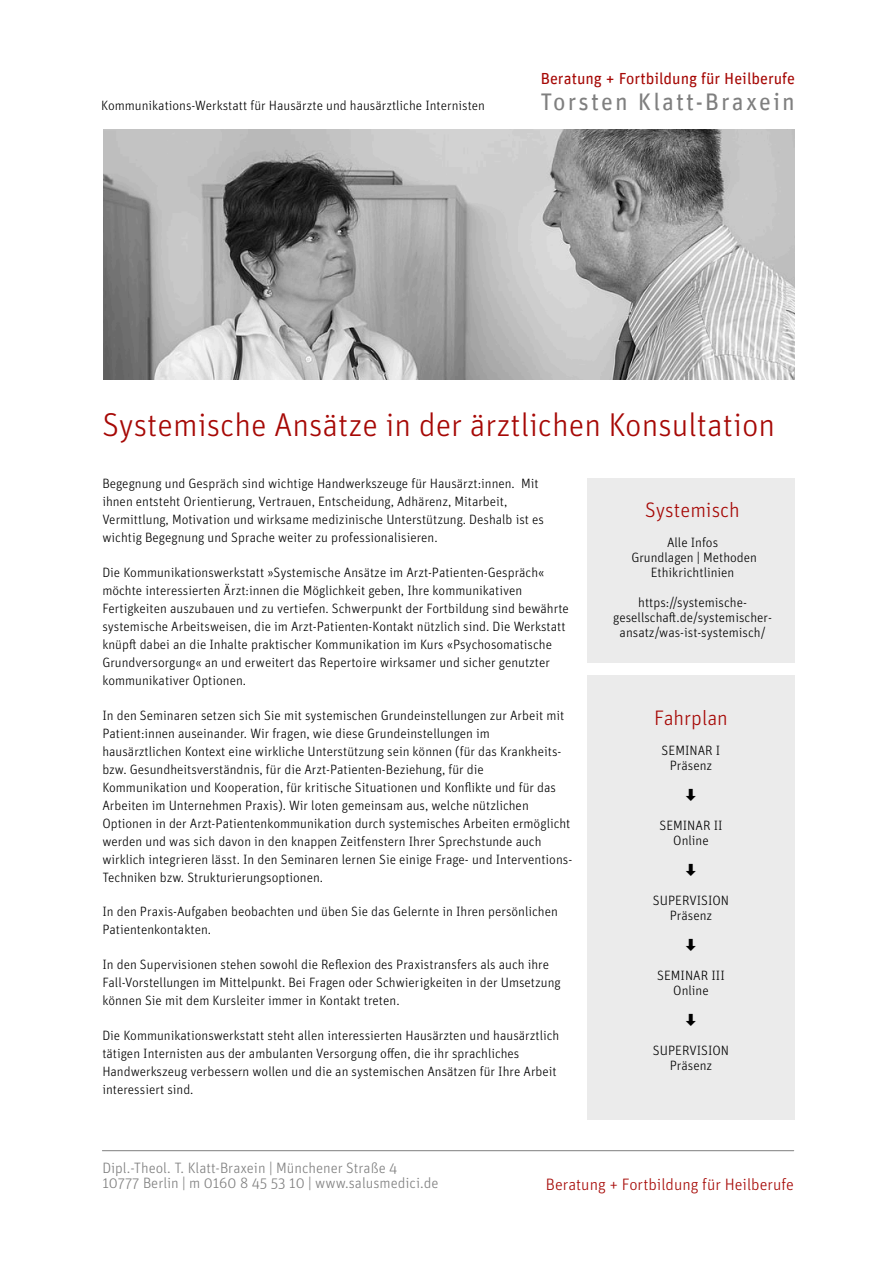
<style>
.page{position:relative;width:894px;height:1263px;background:#fff}
.page>*{position:absolute;margin:0;border:0;box-sizing:border-box;transform-origin:0 0}
.t1{font:300 33px "Unit OT";color:#a60805}
.t2{font:24px "Unit";letter-spacing:.09em;color:#7f7f7f}
.t3{font:300 21px "Unit OT";color:#a60805}
.t4{font:300 16.5px "Unit OT";color:#a60805}
.t5{font:16.05px "Unit";color:#a60805}
.t6{font:300 15px/15.1px "Unit OT";color:#7f7f7f}
.t7{font:300 13.5px/18px "Unit OT";color:#000;text-align:center}
.t8{font:13.5px "Hiragino Sans W3";color:#000}
</style>
<div class="page">
<img style="left:103px;top:129px;width:691px;height:251px">
<hr style="left:102px;top:1150px;width:691px;height:1px;background:#7f7f7f">
<div style="left:586px;top:478px;width:208px;height:185px;background:#ebebeb"></div>
<div style="left:586px;top:676px;width:208px;height:444px;background:#ebebeb"></div>
<p class="t7" style="left:101px;top:97px;width:385px">Kommunikations-Werkstatt für Hausärzte und hausärztliche Internisten</p>
<p class="t5" style="left:540px;top:73px;width:255px">Beratung + Fortbildung für Heilberufe</p>
<h2 class="t2" style="left:540px;top:92px;width:256px">Torsten Klatt-Braxein</h2>
<h1 class="t1" style="left:102px;top:410px;width:674px">Systemische Ansätze in der ärztlichen Konsultation</h1>
<p class="t7" style="left:102px;top:475px;width:443px;text-align:left">Begegnung und Gespräch sind wichtige Handwerkszeuge für Hausärzt:innen. Mit ihnen entsteht Orientierung, Vertrauen, Entscheidung, Adhärenz, Mitarbeit, Vermittlung, Motivation und wirksame medizinische Unterstützung. Deshalb ist es wichtig Begegnung und Sprache weiter zu professionalisieren.</p>
<p class="t7" style="left:102px;top:564px;width:468px;text-align:left">Die Kommunikationswerkstatt »Systemische Ansätze im Arzt-Patienten-Gespräch« möchte interessierten Ärzt:innen die Möglichkeit geben, Ihre kommunikativen Fertigkeiten auszubauen und zu vertiefen. Schwerpunkt der Fortbildung sind bewährte systemische Arbeitsweisen, die im Arzt-Patienten-Kontakt nützlich sind. Die Werkstatt knüpft dabei an die Inhalte praktischer Kommunikation im Kurs «Psychosomatische Grundversorgung« an und erweitert das Repertoire wirksamer und sicher genutzter kommunikativer Optionen.</p>
<p class="t7" style="left:102px;top:707px;width:471px;text-align:left">In den Seminaren setzen sich Sie mit systemischen Grundeinstellungen zur Arbeit mit Patient:innen auseinander. Wir fragen, wie diese Grundeinstellungen im hausärztlichen Kontext eine wirkliche Unterstützung sein können (für das Krankheits&shy;bzw. Gesundheitsverständnis, für die Arzt-Patienten-Beziehung, für die<br>Kommunikation und Kooperation, für kritische Situationen und Konflikte und für das Arbeiten im Unternehmen Praxis). Wir loten gemeinsam aus, welche nützlichen Optionen in der Arzt-Patientenkommunikation durch systemisches Arbeiten ermöglicht werden und was sich davon in den knappen Zeitfenstern Ihrer Sprechstunde auch wirklich integrieren lässt. In den Seminaren lernen Sie einige Frage- und Interventions-Techniken bzw. Strukturierungsoptionen.</p>
<p class="t7" style="left:102px;top:903px;width:457px;text-align:left">In den Praxis-Aufgaben beobachten und üben Sie das Gelernte in Ihren persönlichen<br>Patientenkontakten.</p>
<p class="t7" style="left:102px;top:956px;width:459px;text-align:left">In den Supervisionen stehen sowohl die Reflexion des Praxistransfers als auch ihre<br>Fall-Vorstellungen im Mittelpunkt. Bei Fragen oder Schwierigkeiten in der Umsetzung können Sie mit dem Kursleiter immer in Kontakt treten.</p>
<p class="t7" style="left:102px;top:1027px;width:458px;text-align:left">Die Kommunikationswerkstatt steht allen interessierten Hausärzten und hausärztlich tätigen Internisten aus der ambulanten Versorgung offen, die ihr sprachliches Handwerkszeug verbessern wollen und die an systemischen Ansätzen für Ihre Arbeit interessiert sind.</p>
<h3 class="t3" style="left:645px;top:501px;width:96px">Systemisch</h3>
<p class="t7" style="left:631px;top:536px;width:127px;line-height:15px">Alle Infos<br>Grundlagen | Methoden<br>Ethikrichtlinien</p>
<p class="t7" style="left:613px;top:596px;width:160px;line-height:15px">https://systemische&shy;gesellschaft.de/systemischer&shy;ansatz/was-ist-systemisch/</p>
<h3 class="t3" style="left:653px;top:708px;width:75px">Fahrplan</h3>
<p class="t7" style="left:661px;top:743px;width:60px;line-height:15px">SEMINAR I<br>Präsenz</p>
<p class="t8" style="left:684px;top:788px;width:15px">⬇</p>
<p class="t7" style="left:659px;top:818px;width:65px;line-height:15px">SEMINAR II<br>Online</p>
<p class="t8" style="left:684px;top:863px;width:15px">⬇</p>
<p class="t7" style="left:652px;top:893px;width:78px;line-height:15px">SUPERVISION<br>Präsenz</p>
<p class="t8" style="left:684px;top:938px;width:15px">⬇</p>
<p class="t7" style="left:657px;top:968px;width:69px;line-height:15px">SEMINAR III<br>Online</p>
<p class="t8" style="left:684px;top:1013px;width:15px">⬇</p>
<p class="t7" style="left:652px;top:1043px;width:78px;line-height:15px">SUPERVISION<br>Präsenz</p>
<p class="t6" style="left:102px;top:1161px;width:337px">Dipl.-Theol. T. Klatt-Braxein | Münchener Straße 4<br>10777 Berlin | m 0160 8 45 53 10 | www.salusmedici.de</p>
<p class="t4" style="left:545px;top:1177px;width:249px">Beratung + Fortbildung für Heilberufe</p>
</div>
